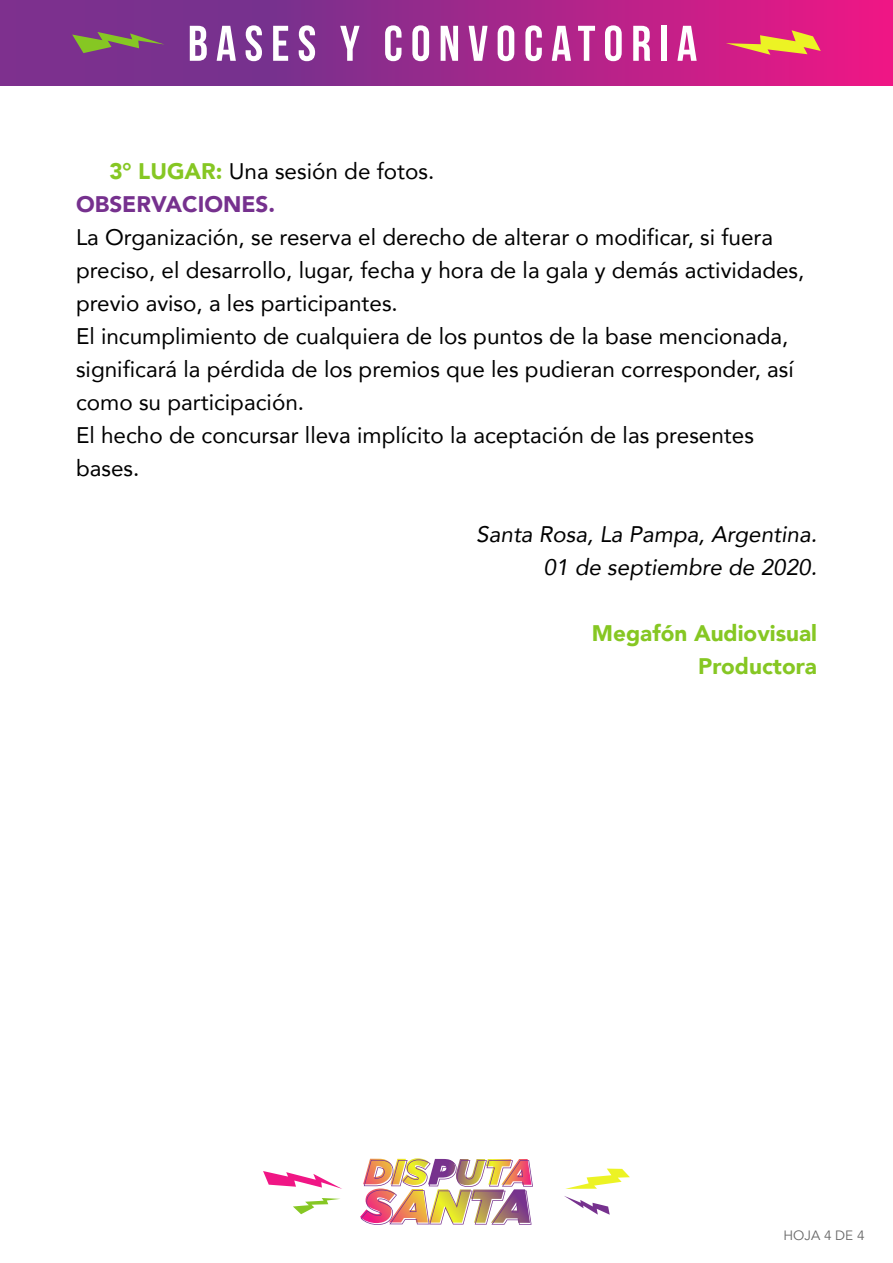
<style>
.page{position:relative;width:893px;height:1263px;background:#fff}
.page>*{position:absolute;margin:0;border:0;box-sizing:border-box;transform-origin:0 0}
.t1{font:49.95px "Bebas Neue";letter-spacing:.16em;color:#fff}
.t2{font:22.5px/33px "Avenir";color:#000}
.t3{font:italic 22.5px/33px "Avenir";color:#000;text-align:right}
.t4{font:900 22.5px/33px "Avenir";color:#86c723;text-align:right}
.t5{font:13.5px "Avenir";color:#666}
.s1{font-weight:900;color:#86c723}
.s2{font-weight:900;color:#76318e}
</style>
<div class="page">
<svg style="left:0;top:0;width:893px;height:85px;background:#a1278a"></svg>
<img style="left:360px;top:1158px;width:173px;height:67px">
<svg style="left:72px;top:32px;width:93px;height:21px;background:#7e6a64"></svg>
<svg style="left:726px;top:30px;width:95px;height:25px;background:#df745d"></svg>
<svg style="left:293px;top:1198px;width:47px;height:16px"></svg>
<svg style="left:263px;top:1171px;width:79px;height:18px"></svg>
<svg style="left:564px;top:1196px;width:46px;height:19px"></svg>
<svg style="left:565px;top:1168px;width:65px;height:21px"></svg>
<h1 class="t1" style="left:188px;top:16px;width:511px">BASES Y CONVOCATORIA</h1>
<p class="t2" style="left:76px;top:154px;width:360px;text-indent:33px"><span class="s1">3° LUGAR:</span> Una sesión de fotos.<br><span class="s2">OBSERVACIONES.</span></p>
<p class="t2" style="left:76px;top:220px;width:730px">La Organización, se reserva el derecho de alterar o modificar, si fuera preciso, el desarrollo, lugar, fecha y hora de la gala y demás actividades, previo aviso, a les participantes.<br>El incumplimiento de cualquiera de los puntos de la base mencionada, significará la pérdida de los premios que les pudieran corresponder, así como su participación.<br>El hecho de concursar lleva implícito la aceptación de las presentes bases.</p>
<p class="t3" style="left:476px;top:517px;width:342px">Santa Rosa, La Pampa, Argentina.<br>01 de septiembre de 2020.</p>
<p class="t4" style="left:592px;top:616px;width:227px">Megafón Audiovisual<br>Productora</p>
<p class="t5" style="left:783px;top:1227px;width:83px">HOJA 4 DE 4</p>
</div>
